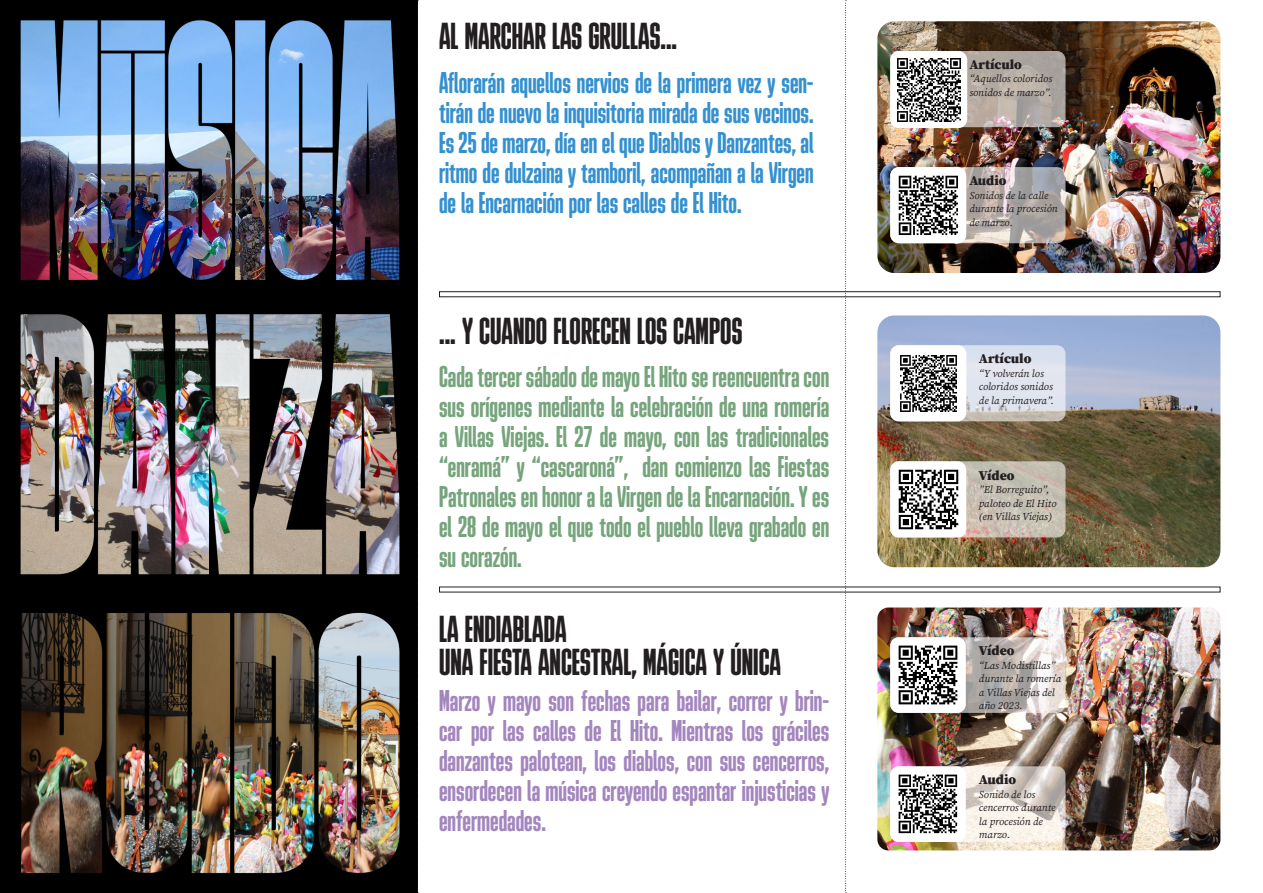
<style>
.page{position:relative;width:1263px;height:893px;background:#fff}
.page>*{position:absolute;margin:0;border:0;box-sizing:border-box;transform-origin:0 0}
.t1{font:37.5px "Bulevar";color:#231f20}
.t2{font:30px/30px "Bulevar";color:#76a47c;text-align:justify}
.t3{font:30px/30px "Bulevar";color:#3490ce;text-align:justify}
.t4{font:30px/30px "Bulevar";color:#a386be;text-align:justify}
.t5{font:900 13.5px "Source Serif Pro";color:#231f20}
.t6{font:italic 10.5px/13.5px "Source Serif Pro";color:#231f20}
</style>
<div class="page">
<div style="left:439px;top:291px;width:781px;height:6px;border:1px solid #231f20"></div>
<img style="left:877px;top:21px;width:343px;height:252px">
<img style="left:877px;top:315px;width:343px;height:252px">
<img style="left:877px;top:607px;width:343px;height:243px">
<svg style="left:890px;top:637px;width:175px;height:76px;background:#c6bfbc"></svg>
<svg style="left:890px;top:51px;width:175px;height:76px;background:#b4aba4"></svg>
<svg style="left:890px;top:167px;width:175px;height:76px;background:#b5aeac"></svg>
<svg style="left:890px;top:345px;width:175px;height:76px;background:#dadde5"></svg>
<svg style="left:890px;top:461px;width:175px;height:76px;background:#c6beb2"></svg>
<svg style="left:890px;top:766px;width:175px;height:76px"></svg>
<img style="left:890px;top:345px;width:76px;height:76px">
<img style="left:890px;top:51px;width:77px;height:77px">
<img style="left:0;top:7px;width:417px;height:287px">
<img style="left:0;top:294px;width:417px;height:295px">
<img style="left:0;top:589px;width:417px;height:304px">
<img style="left:890px;top:461px;width:76px;height:76px">
<img style="left:890px;top:167px;width:76px;height:76px">
<img style="left:890px;top:637px;width:76px;height:76px">
<img style="left:890px;top:766px;width:76px;height:76px">
<svg style="left:417px;top:0;width:1px;height:893px"></svg>
<svg style="left:845px;top:0;width:1px;height:893px"></svg>
<p class="t1" style="left:439px;top:15px;width:240px">AL MARCHAR LAS GRULLAS...</p>
<p class="t3" style="left:439px;top:68px;width:376px">Aflorarán aquellos nervios de la primera vez y sen&shy;tirán de nuevo la inquisitoria mirada de sus vecinos.<br>Es 25 de marzo, día en el que Diablos y Danzantes, al ritmo de dulzaina y tamboril, acompañan a la Virgen de la Encarnación por las calles de El Hito.</p>
<p class="t1" style="left:439px;top:310px;width:305px">... Y CUANDO FLORECEN LOS CAMPOS</p>
<p class="t2" style="left:439px;top:362px;width:392px">Cada tercer sábado de mayo El Hito se reencuentra con sus orígenes mediante la celebración de una romería a Villas Viejas. El 27 de mayo, con las tradicionales “enramá” y “cascaroná”, dan comienzo las Fiestas Patronales en honor a la Virgen de la Encarnación. Y es el 28 de mayo el que todo el pueblo lleva grabado en su corazón.</p>
<p class="t1" style="left:439px;top:608px;width:129px">LA ENDIABLADA</p>
<p class="t1" style="left:439px;top:641px;width:343px">UNA FIESTA ANCESTRAL, MÁGICA Y ÚNICA</p>
<p class="t4" style="left:439px;top:685px;width:392px">Marzo y mayo son fechas para bailar, correr y brin&shy;car por las calles de El Hito. Mientras los gráciles danzantes palotean, los diablos, con sus cencerros, ensordecen la música creyendo espantar injusticias y enfermedades.</p>
<p class="t5" style="left:969px;top:55px;width:54px">Artículo</p>
<p class="t6" style="left:969px;top:72px;width:84px">“Aquellos coloridos sonidos de marzo”.</p>
<p class="t5" style="left:969px;top:171px;width:39px">Audio</p>
<p class="t6" style="left:969px;top:188px;width:90px">Sonidos de la calle durante la procesión de marzo.</p>
<p class="t5" style="left:979px;top:349px;width:54px">Artículo</p>
<p class="t6" style="left:979px;top:366px;width:77px">“Y volverán los coloridos sonidos de la primavera”.</p>
<p class="t5" style="left:979px;top:466px;width:37px">Vídeo</p>
<p class="t6" style="left:979px;top:483px;width:79px">”El Borreguito”, paloteo de El Hito (en Villas Viejas)</p>
<p class="t5" style="left:979px;top:641px;width:37px">Vídeo</p>
<p class="t6" style="left:979px;top:658px;width:84px">“Las Modistillas” durante la romería a Villas Viejas del año 2023.</p>
<p class="t5" style="left:979px;top:770px;width:39px">Audio</p>
<p class="t6" style="left:979px;top:787px;width:78px">Sonido de los cencerros durante la procesión de marzo.</p>
</div>
